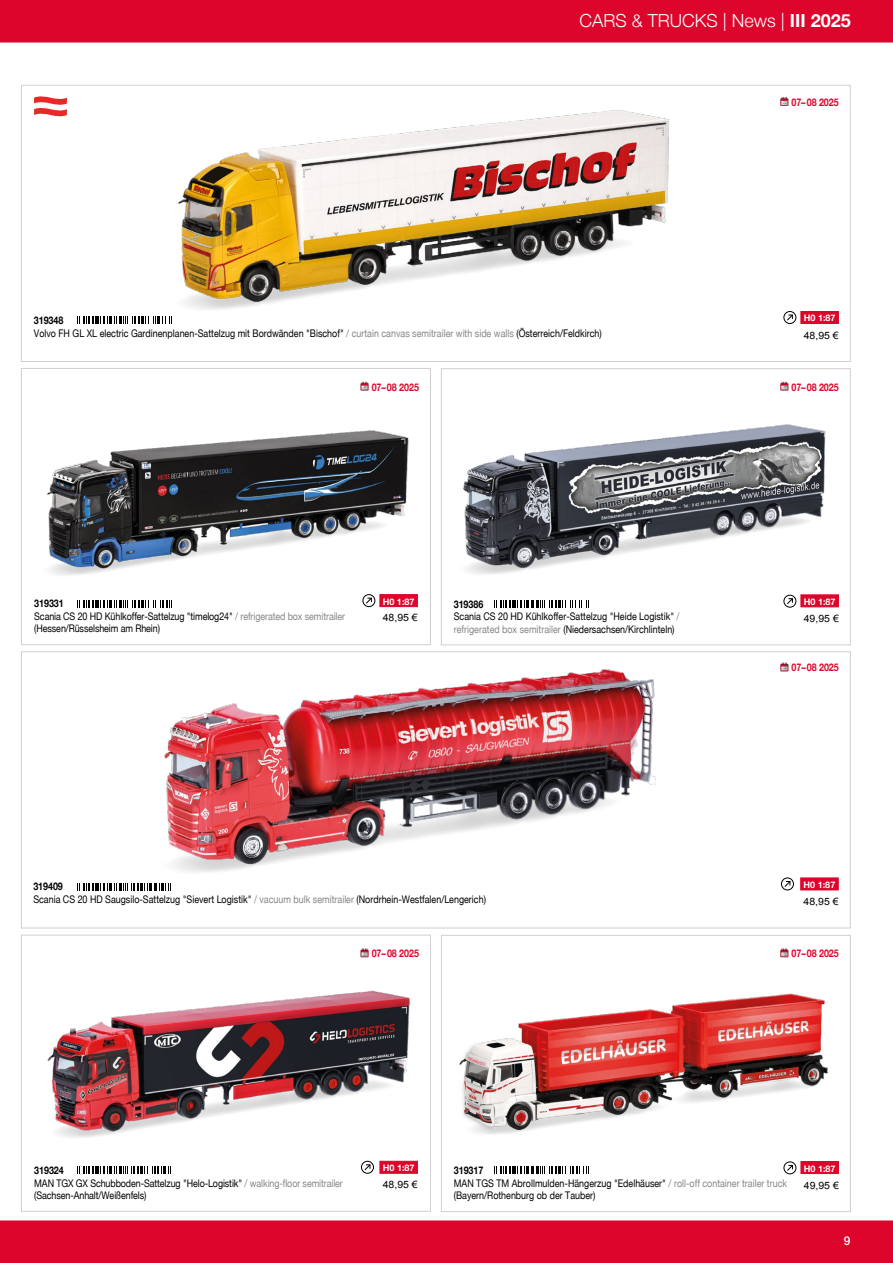
<style>
.page{position:relative;width:893px;height:1263px;background:#fff}
.page>*{position:absolute;margin:0;border:0;box-sizing:border-box;transform-origin:0 0}
.t1{font:300 18px "Helvetica Neue";color:#fff}
.t2{font:700 18px "Helvetica Neue";color:#fff}
.t3{font:500 12px "Helvetica Neue";color:#fff}
.t4{font:10.5px/12.6px "Helvetica Neue";color:#000;scale:.85 1}
.t5{font:700 10.5px "Helvetica Neue";letter-spacing:-.005em;color:#dd052b;scale:.85 1}
.t6{font:700 10.5px "Helvetica Neue";letter-spacing:-.005em;color:#000;scale:.85 1}
.t7{font:10.05px "Arial";color:#000;scale:1.04 1}
.t8{font:700 9px "Helvetica Neue";color:#fff}
.s1{font-weight:700}
.s2{color:#878787}
</style>
<div class="page">
<img style="left:462px;top:381px;width:377px;height:227px">
<div style="left:441px;top:368px;width:409px;height:277px;border:1px solid #d0d0d0"></div>
<img style="left:119px;top:110px;width:550px;height:214px">
<img style="left:104px;top:669px;width:552px;height:222px">
<div style="left:800px;top:877px;width:39px;height:13px;background:#dd052b;border:1px solid #dd052b"></div>
<div style="left:781px;top:877px;width:13px;height:13px;border:1px solid #000;border-radius:50%"></div>
<svg style="left:784px;top:881px;width:7px;height:7px"></svg>
<img style="left:47px;top:381px;width:371px;height:227px">
<div style="left:21px;top:368px;width:410px;height:277px;border:1px solid #d0d0d0"></div>
<svg style="left:780px;top:97px;width:8px;height:9px"></svg>
<svg style="left:360px;top:382px;width:9px;height:9px"></svg>
<svg style="left:780px;top:382px;width:8px;height:9px"></svg>
<svg style="left:780px;top:663px;width:8px;height:8px"></svg>
<img style="left:459px;top:950px;width:369px;height:225px">
<div style="left:441px;top:935px;width:409px;height:277px;border:1px solid #d0d0d0"></div>
<img style="left:47px;top:950px;width:371px;height:224px">
<div style="left:21px;top:935px;width:410px;height:276px;border:1px solid #d0d0d0"></div>
<svg style="left:361px;top:948px;width:8px;height:9px"></svg>
<svg style="left:780px;top:948px;width:8px;height:9px"></svg>
<div style="left:380px;top:1161px;width:38px;height:13px;background:#dd052b;border:1px solid #dd052b"></div>
<div style="left:801px;top:1161px;width:38px;height:13px;background:#dd052b"></div>
<svg style="left:784px;top:1162px;width:12px;height:12px"></svg>
<div style="left:784px;top:1161px;width:12px;height:13px;border:1px solid #000;border-radius:50%"></div>
<svg style="left:786px;top:1164px;width:8px;height:7px"></svg>
<svg style="left:361px;top:1161px;width:12px;height:12px"></svg>
<div style="left:361px;top:1161px;width:13px;height:13px;border:1px solid #000;border-radius:50%"></div>
<svg style="left:364px;top:1163px;width:7px;height:8px"></svg>
<div style="left:379px;top:594px;width:39px;height:13px;background:#dd052b;border:1px solid #dd052b"></div>
<svg style="left:34px;top:96px;width:33px;height:20px"></svg>
<div style="left:0;top:1220px;width:893px;height:43px;background:#dd052b"></div>
<div style="left:0;top:0;width:893px;height:43px;background:#dd052b"></div>
<div style="left:783px;top:311px;width:13px;height:13px;border:1px solid #000;border-radius:50%"></div>
<svg style="left:787px;top:314px;width:6px;height:7px"></svg>
<div style="left:800px;top:311px;width:39px;height:13px;background:#dd052b"></div>
<div style="left:800px;top:594px;width:39px;height:13px;background:#dd052b;border:1px solid #dd052b"></div>
<div style="left:783px;top:595px;width:13px;height:12px;border:1px solid #000;border-radius:50%"></div>
<svg style="left:786px;top:597px;width:8px;height:8px"></svg>
<svg style="left:363px;top:595px;width:12px;height:12px"></svg>
<div style="left:362px;top:594px;width:13px;height:13px;border:1px solid #000;border-radius:50%"></div>
<svg style="left:365px;top:597px;width:8px;height:7px"></svg>
<svg style="left:77px;top:316px;width:95px;height:7px"></svg>
<svg style="left:77px;top:600px;width:95px;height:7px"></svg>
<svg style="left:494px;top:600px;width:95px;height:7px"></svg>
<svg style="left:77px;top:883px;width:94px;height:7px"></svg>
<svg style="left:77px;top:1166px;width:94px;height:8px"></svg>
<svg style="left:494px;top:1166px;width:95px;height:8px"></svg>
<h1 class="t1" style="left:548px;top:6px;width:259px">CARS &amp; TRUCKS | News | <span class="s1">03-04</span></h1>
<h1 class="t2" style="left:840px;top:7px;width:12px">3</h1>
<h1 class="t1" style="left:580px;top:6px;width:273px">CARS &amp; TRUCKS | News | <span class="s1">III 2025</span></h1>
<p class="t5" style="left:791px;top:94px;width:57px">07–08 2025</p>
<p class="t4" style="left:34px;top:314px;width:670px"><span class="s1">319348<br></span>Volvo FH GL XL electric Gardinenplanen-Sattelzug mit Bordwänden "Bischof" <span class="s2">/ curtain canvas semitrailer with side walls</span> (Österreich/Feldkirch)</p>
<p class="t8" style="left:804px;top:311px;width:33px">H0 1:87</p>
<p class="t7" style="left:804px;top:329px;width:35px">48,95 €</p>
<p class="t5" style="left:372px;top:379px;width:57px">07–08 2025</p>
<p class="t5" style="left:791px;top:379px;width:57px">07–08 2025</p>
<p class="t6" style="left:34px;top:595px;width:36px">319331</p>
<p class="t8" style="left:383px;top:594px;width:33px">H0 1:87</p>
<p class="t4" style="left:34px;top:610px;width:367px">Scania CS 20 HD Kühlkoffer-Sattelzug "timelog24" <span class="s2">/ refrigerated box semitrailer </span>(Hessen/Rüsselsheim am Rhein)</p>
<p class="t7" style="left:383px;top:611px;width:35px">48,95 €</p>
<p class="t6" style="left:454px;top:595px;width:36px">319386</p>
<p class="t8" style="left:804px;top:594px;width:33px">H0 1:87</p>
<p class="t4" style="left:454px;top:610px;width:267px">Scania CS 20 HD Kühlkoffer-Sattelzug "Heide Logistik" <span class="s2">/ refrigerated box semitrailer</span> (Niedersachsen/Kirchlinteln)</p>
<p class="t7" style="left:804px;top:612px;width:35px">49,95 €</p>
<p class="t5" style="left:791px;top:659px;width:57px">07–08 2025</p>
<p class="t6" style="left:33px;top:878px;width:36px">319409</p>
<p class="t8" style="left:804px;top:878px;width:33px">H0 1:87</p>
<p class="t4" style="left:33px;top:893px;width:534px">Scania CS 20 HD Saugsilo-Sattelzug "Sievert Logistik" <span class="s2">/ vacuum bulk semitrailer</span> (Nordrhein-Westfalen/Lengerich)</p>
<p class="t7" style="left:804px;top:895px;width:35px">48,95 €</p>
<p class="t5" style="left:372px;top:945px;width:57px">07–08 2025</p>
<p class="t5" style="left:791px;top:945px;width:57px">07–08 2025</p>
<p class="t6" style="left:34px;top:1162px;width:36px">319324</p>
<p class="t8" style="left:383px;top:1161px;width:33px">H0 1:87</p>
<p class="t4" style="left:34px;top:1176px;width:365px">MAN TGX GX Schubboden-Sattelzug "Helo-Logistik" <span class="s2">/ walking-floor semitrailer </span>(Sachsen-Anhalt/Weißenfels)</p>
<p class="t6" style="left:454px;top:1162px;width:36px">319317</p>
<p class="t8" style="left:804px;top:1161px;width:33px">H0 1:87</p>
<p class="t4" style="left:454px;top:1177px;width:394px">MAN TGS TM Abrollmulden-Hängerzug "Edelhäuser" <span class="s2">/ roll-off container trailer truck </span>(Bayern/Rothenburg ob der Tauber)</p>
<p class="t7" style="left:383px;top:1178px;width:35px">48,95 €</p>
<p class="t7" style="left:804px;top:1179px;width:35px">49,95 €</p>
<p class="t3" style="left:844px;top:1231px;width:8px">9</p>
</div>
